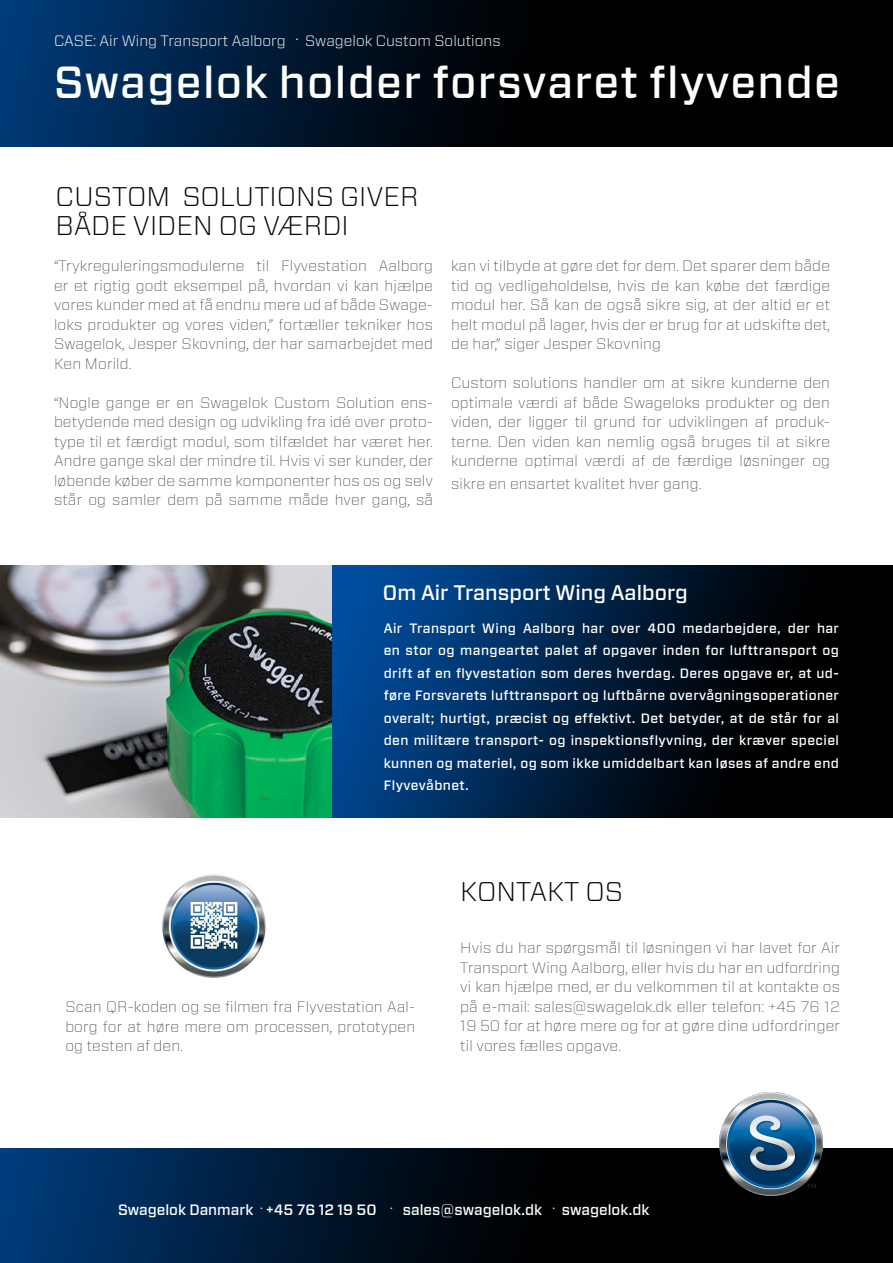
<style>
.page{position:relative;width:893px;height:1263px;background:#fff}
.page>*{position:absolute;margin:0;border:0;box-sizing:border-box;transform-origin:0 0}
.t1{font:500 45px "Forza";letter-spacing:.03em;color:#fdfefa}
.t2{font:300 27px/28.5px "Forza";color:#000a00}
.t3{font:500 21px "Forza";color:#fff}
.t4{font:100 15px/19.5px "Forza";letter-spacing:.01em;color:#231f20;text-align:justify}
.t5{font:500 15px "Forza";color:#fbfdfc}
.t6{font:300 15px "Forza";color:#fdfefa}
.t7{font:500 13.5px/22.5px "Forza";letter-spacing:.03em;color:#fff;text-align:justify}
.s1{font-family:"Minion Pro";font-weight:400;color:#fbfdfc}
.s2{color:#fbfdfc}
.s3{font-family:"Minion Pro";font-weight:400}
</style>
<div class="page">
<img style="left:0;top:0;width:893px;height:146px">
<img style="left:0;top:1148px;width:893px;height:115px">
<img style="left:162px;top:874px;width:104px;height:104px">
<img style="left:0;top:565px;width:893px;height:252px">
<img style="left:719px;top:1092px;width:103px;height:103px">
<p class="t6" style="left:54px;top:30px;width:448px">CASE: Air Wing Transport Aalborg <span class="s1">.</span> <span class="s2">Swagelok Custom Solutions</span></p>
<p class="t1" style="left:54px;top:53px;width:788px">Swagelok holder forsvaret flyvende</p>
<p class="t2" style="left:56px;top:182px;width:364px">CUSTOM SOLUTIONS GIVER<br>BÅDE VIDEN OG VÆRDI</p>
<p class="t4" style="left:54px;top:255px;width:380px">“Trykreguleringsmodulerne til Flyvestation Aalborg er et rigtig godt eksempel på, hvordan vi kan hjælpe vores kunder med at få endnu mere ud af både Swage&shy;loks produkter og vores viden,” fortæller tekniker hos Swagelok, Jesper Skovning, der har samarbejdet med Ken Morild.</p>
<p class="t4" style="left:54px;top:392px;width:381px">“Nogle gange er en Swagelok Custom Solution ens&shy;betydende med design og udvikling fra idé over proto&shy;type til et færdigt modul, som tilfældet har været her.<br>Andre gange skal der mindre til. Hvis vi ser kunder, der løbende køber de samme komponenter hos os og selv står og samler dem på samme måde hver gang, så</p>
<p class="t4" style="left:451px;top:255px;width:381px">kan vi tilbyde at gøre det for dem. Det sparer dem både tid og vedligeholdelse, hvis de kan købe det færdige modul her. Så kan de også sikre sig, at der altid er et helt modul på lager, hvis der er brug for at udskifte det, de har,” siger Jesper Skovning</p>
<p class="t4" style="left:451px;top:372px;width:381px">Custom solutions handler om at sikre kunderne den optimale værdi af både Swageloks produkter og den viden, der ligger til grund for udviklingen af produk&shy;terne. Den viden kan nemlig også bruges til at sikre kunderne optimal værdi af de færdige løsninger og</p>
<p class="t4" style="left:451px;top:473px;width:252px">sikre en ensartet kvalitet hver gang.</p>
<p class="t3" style="left:383px;top:578px;width:307px">Om Air Transport Wing Aalborg</p>
<p class="t7" style="left:384px;top:617px;width:457px">Air Transport Wing Aalborg har over 400 medarbejdere, der har en stor og mangeartet palet af opgaver inden for lufttransport og drift af en flyvestation som deres hverdag. Deres opgave er, at ud&shy;føre Forsvarets lufttransport og luftbårne overvågningsoperationer overalt; hurtigt, præcist og effektivt. Det betyder, at de står for al den militære transport- og inspektionsflyvning, der kræver speciel kunnen og materiel, og som ikke umiddelbart kan løses af andre end Flyvevåbnet.</p>
<p class="t4" style="left:65px;top:997px;width:351px">Scan QR-koden og se filmen fra Flyvestation Aal&shy;borg for at høre mere om processen, prototypen og testen af den.</p>
<p class="t2" style="left:460px;top:877px;width:164px">KONTAKT OS</p>
<p class="t4" style="left:460px;top:938px;width:381px">Hvis du har spørgsmål til løsningen vi har lavet for Air Transport Wing Aalborg, eller hvis du har en udfordring vi kan hjælpe med, er du velkommen til at kontakte os på e-mail: sales@swagelok.dk eller telefon: +45 76 12<br>19 50 for at høre mere og for at gøre dine udfordringer til vores fælles opgave.</p>
<p class="t5" style="left:118px;top:1200px;width:533px">Swagelok Danmark <span class="s3">.</span> +45 76 12 19 50 <span class="s3">.</span> sales@swagelok.dk <span class="s3">.</span> swagelok.dk</p>
</div>
